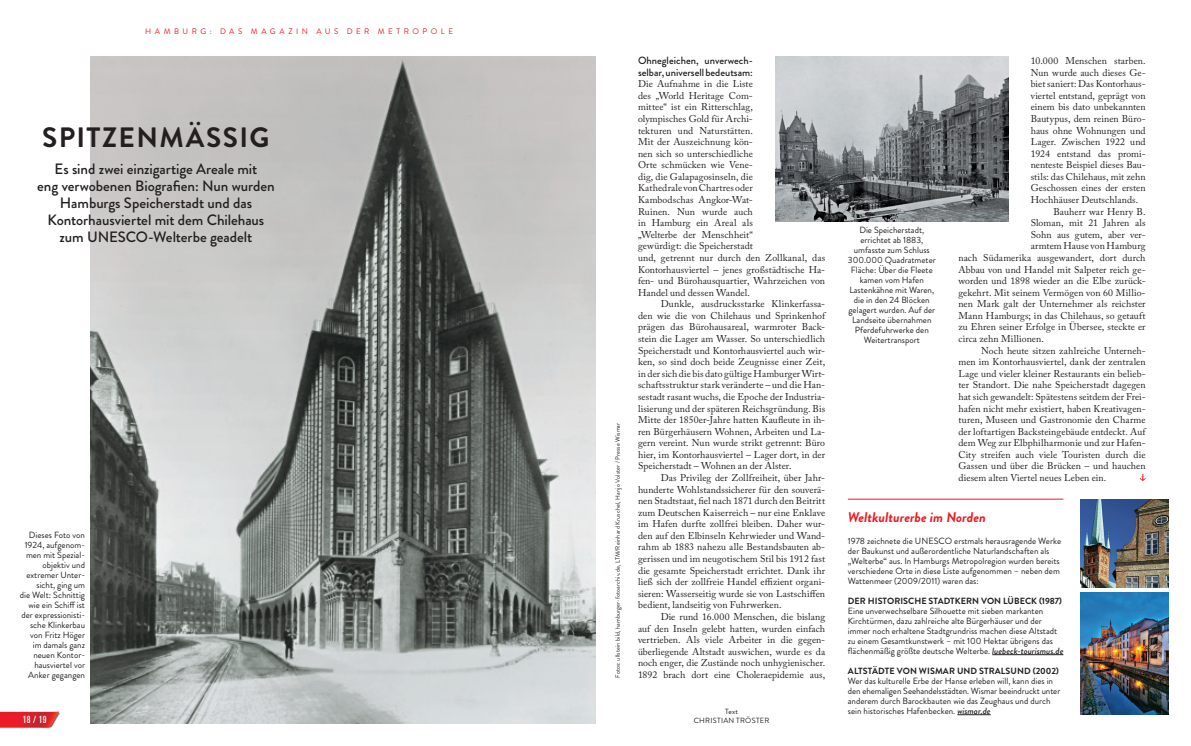
<style>
.page{position:relative;width:1191px;height:746px;background:#fff}
.page>*{position:absolute;margin:0;border:0;box-sizing:border-box;transform-origin:0 0}
.t1{font:700 28px "Brandon Grotesque";letter-spacing:.05em;color:#231f20}
.t2{font:500 15px/17px "Brandon Grotesque";letter-spacing:-.005em;color:#231f20;text-align:center}
.t3{font:italic 700 14px "Brandon Grotesque";color:#ee1d23}
.t4{font:500 10.5px/11.6px "Brandon Grotesque";color:#231f20}
.t5{font:ultra-condensed 10px "Univers LT";color:#fff}
.t6{font:9.8px/11.6px "Adobe Caslon Pro";letter-spacing:.005em;color:#231f20;text-align:justify}
.t7{font:9px/10px "Brandon Grotesque";color:#231f20}
.t8{font:700 9px "Brandon Grotesque";letter-spacing:.005em;color:#231f20}
.t9{font:8px "Brandon Grotesque";letter-spacing:.43em;color:#ee1d23}
.t10{font:7.5px "Brandon Grotesque";letter-spacing:.03em;color:#231f20}
.t11{font:6.2px "Brandon Grotesque";letter-spacing:.02em;color:#231f20}
.s1{font-weight:500;font-style:italic}
</style>
<div class="page">
<img style="left:91px;top:57px;width:504px;height:666px">
<img style="left:775px;top:57px;width:233px;height:164px">
<img style="left:1080px;top:499px;width:88px;height:88px">
<img style="left:1080px;top:592px;width:88px;height:122px">
<svg style="left:1139px;top:473px;width:6px;height:8px"></svg>
<hr style="left:848px;top:498px;width:215px;height:1px;background:#ee1d23">
<hr style="left:992px;top:654px;width:71px;height:1px;background:#231f20">
<hr style="left:957px;top:714px;width:33px;height:1px;background:#231f20">
<img style="left:0;top:711px;width:61px;height:18px">
<p class="t9" style="left:145px;top:26px;width:309px">HAMBURG: DAS MAGAZIN AUS DER METROPOLE</p>
<h1 class="t1" style="left:42px;top:118px;width:229px">SPITZENMÄSSIG</h1>
<h2 class="t2" style="left:37px;top:160px;width:239px">Es sind zwei einzigartige Areale mit<br>eng verwobenen Biografien: Nun wurden Hamburgs Speicherstadt und das Kontorhausviertel mit dem Chilehaus zum UNESCO-Welterbe geadelt</h2>
<p class="t7" style="left:20px;top:530px;width:67px;text-align:right">Dieses Foto von<br>1924, aufgenom&shy;men mit Spezial&shy;objektiv und extremer Unter&shy;sicht, ging um<br>die Welt: Schnittig wie ein Schiff ist der expressionisti&shy;sche Klinkerbau von Fritz Höger im damals ganz neuen Kontor&shy;hausviertel vor<br>Anker gegangen</p>
<p class="t11" style="left:613px;top:677px;width:257px;rotate:-90deg">Fotos: ullstein bild, hamburger-fotoarchiv.de, LTM/Reinhard Kruschel, Hanjo Volster / Presse Wismar</p>
<p class="t4" style="left:638px;top:55px;width:116px">Ohnegleichen, unverwech&shy;selbar, universell bedeutsam:</p>
<p class="t6" style="left:638px;top:78px;width:189px;text-align:left">Die Aufnahme in die Liste<br>des „World Heritage Com-<br>mittee“ ist ein Ritterschlag,<br>olympisches Gold für Archi-<br>tekturen und Naturstätten.<br>Mit der Auszeichnung kön-<br>nen sich so unterschiedliche<br>Orte schmücken wie Vene-<br>dig, die Galapagosinseln, die<br>Kathedrale von Chartres oder<br>Kambodschas Angkor-Wat-<br>Ruinen. Nun wurde auch<br>in Hamburg ein Areal als<br>„Welterbe der Menschheit“<br>gewürdigt: die Speicherstadt<br>und, getrennt nur durch den Zollkanal, das<br>Kontorhausviertel – jenes großstädtische Ha&shy;fen- und Bürohausquartier, Wahrzeichen von<br>Handel und dessen Wandel.</p>
<p class="t6" style="left:638px;top:298px;width:189px;text-indent:23px">Dunkle, ausdrucksstarke Klinkerfassa&shy;den wie die von Chilehaus und Sprinkenhof prägen das Bürohausareal, warmroter Back&shy;stein die Lager am Wasser. So unterschiedlich Speicherstadt und Kontorhausviertel auch wir&shy;ken, so sind doch beide Zeugnisse einer Zeit, in der sich die bis dato gültige Hamburger Wirt&shy;schaftsstruktur stark veränderte – und die Han&shy;sestadt rasant wuchs, die Epoche der Industria&shy;lisierung und der späteren Reichsgründung. Bis Mitte der 1850er-Jahre hatten Kaufleute in ih&shy;ren Bürgerhäusern Wohnen, Arbeiten und La&shy;gern vereint. Nun wurde strikt getrennt: Büro hier, im Kontorhausviertel – Lager dort, in der Speicherstadt – Wohnen an der Alster.</p>
<p class="t6" style="left:638px;top:472px;width:189px;text-indent:23px">Das Privileg der Zollfreiheit, über Jahr&shy;hunderte Wohlstandssicherer für den souverä&shy;nen Stadtstaat, fiel nach 1871 durch den Beitritt zum Deutschen Kaiserreich – nur eine Enklave im Hafen durfte zollfrei bleiben. Daher wur&shy;den auf den Elbinseln Kehrwieder und Wand&shy;rahm ab 1883 nahezu alle Bestandsbauten ab&shy;gerissen und im neugotischem Stil bis 1912 fast die gesamte Speicherstadt errichtet. Dank ihr ließ sich der zollfreie Handel effizient organi&shy;sieren: Wasserseitig wurde sie von Lastschiffen bedient, landseitig von Fuhrwerken.</p>
<p class="t6" style="left:638px;top:610px;width:189px;text-indent:23px">Die rund 16.000 Menschen, die bislang auf den Inseln gelebt hatten, wurden einfach vertrieben. Als viele Arbeiter in die gegen&shy;überliegende Altstadt auswichen, wurde es da noch enger, die Zustände noch unhygienischer.<br>1892 brach dort eine Choleraepidemie aus,</p>
<p class="t6" style="left:1030px;top:55px;width:116px">10.000 Menschen starben.</p>
<p class="t6" style="left:1030px;top:66px;width:116px">Nun wurde auch dieses Ge-</p>
<p class="t6" style="left:1030px;top:78px;width:115px">biet saniert: Das Kontorhaus-</p>
<p class="t6" style="left:1030px;top:90px;width:116px">viertel entstand, geprägt von</p>
<p class="t6" style="left:1030px;top:101px;width:116px">einem bis dato unbekannten</p>
<p class="t6" style="left:1030px;top:113px;width:115px">Bautypus, dem reinen Büro-</p>
<p class="t6" style="left:1030px;top:124px;width:116px">haus ohne Wohnungen und</p>
<p class="t6" style="left:1030px;top:136px;width:116px">Lager. Zwischen 1922 und</p>
<p class="t6" style="left:1030px;top:147px;width:116px">1924 entstand das promi-</p>
<p class="t6" style="left:1030px;top:159px;width:116px">nenteste Beispiel dieses Bau-</p>
<p class="t6" style="left:1030px;top:171px;width:116px">stils: das Chilehaus, mit zehn</p>
<p class="t6" style="left:1030px;top:182px;width:116px">Geschossen eines der ersten</p>
<p class="t6" style="left:1030px;top:194px;width:109px">Hochhäuser Deutschlands.</p>
<p class="t6" style="left:1053px;top:205px;width:94px">Bauherr war Henry B.</p>
<p class="t6" style="left:1030px;top:217px;width:116px">Sloman, mit 21 Jahren als</p>
<p class="t6" style="left:1030px;top:228px;width:116px">Sohn aus gutem, aber ver-</p>
<p class="t6" style="left:1030px;top:240px;width:116px">armtem Hause von Hamburg</p>
<p class="t6" style="left:958px;top:252px;width:189px">nach Südamerika ausgewandert, dort durch</p>
<p class="t6" style="left:958px;top:263px;width:189px">Abbau von und Handel mit Salpeter reich ge-</p>
<p class="t6" style="left:958px;top:275px;width:189px">worden und 1898 wieder an die Elbe zurück-</p>
<p class="t6" style="left:958px;top:286px;width:188px">gekehrt. Mit seinem Vermögen von 60 Millio-</p>
<p class="t6" style="left:958px;top:298px;width:189px">nen Mark galt der Unternehmer als reichster</p>
<p class="t6" style="left:958px;top:309px;width:189px">Mann Hamburgs; in das Chilehaus, so getauft</p>
<p class="t6" style="left:958px;top:321px;width:189px">zu Ehren seiner Erfolge in Übersee, steckte er</p>
<p class="t6" style="left:958px;top:333px;width:87px">circa zehn Millionen.</p>
<p class="t6" style="left:981px;top:344px;width:166px">Noch heute sitzen zahlreiche Unterneh-</p>
<p class="t6" style="left:958px;top:356px;width:189px">men im Kontorhausviertel, dank der zentralen</p>
<p class="t6" style="left:958px;top:367px;width:189px">Lage und vieler kleiner Restaurants ein belieb-</p>
<p class="t6" style="left:958px;top:379px;width:189px">ter Standort. Die nahe Speicherstadt dagegen</p>
<p class="t6" style="left:958px;top:390px;width:189px">hat sich gewandelt: Spätestens seitdem der Frei-</p>
<p class="t6" style="left:958px;top:402px;width:189px">hafen nicht mehr existiert, haben Kreativagen-</p>
<p class="t6" style="left:958px;top:414px;width:189px">turen, Museen und Gastronomie den Charme</p>
<p class="t6" style="left:958px;top:425px;width:189px">der loftartigen Backsteingebäude entdeckt. Auf</p>
<p class="t6" style="left:958px;top:437px;width:189px">dem Weg zur Elbphilharmonie und zur Hafen-</p>
<p class="t6" style="left:958px;top:448px;width:189px">City streifen auch viele Touristen durch die</p>
<p class="t6" style="left:958px;top:460px;width:189px">Gassen und über die Brücken – und hauchen</p>
<p class="t6" style="left:958px;top:472px;width:149px">diesem alten Viertel neues Leben ein.</p>
<h3 class="t3" style="left:848px;top:507px;width:139px">Weltkulturerbe im Norden</h3>
<p class="t7" style="left:848px;top:535px;width:215px">1978 zeichnete die UNESCO erstmals herausragende Werke der Baukunst und außerordentliche Naturlandschaften als „Welterbe“ aus. In Hamburgs Metropolregion wurden bereits verschiedene Orte in diese Liste aufgenommen – neben dem Wattenmeer (2009/2011) waren das:</p>
<p class="t8" style="left:848px;top:594px;width:215px">DER HISTORISCHE STADTKERN VON LÜBECK (1987)</p>
<p class="t7" style="left:848px;top:605px;width:217px">Eine unverwechselbare Silhouette mit sieben markanten Kirchtürmen, dazu zahlreiche alte Bürgerhäuser und der immer noch erhaltene Stadtgrundriss machen diese Altstadt zu einem Gesamtkunstwerk – mit 100 Hektar übrigens das flächenmäßig größte deutsche Welterbe. <span class="s1">luebeck-tourismus.de</span></p>
<p class="t8" style="left:848px;top:664px;width:213px">ALTSTÄDTE VON WISMAR UND STRALSUND (2002)</p>
<p class="t7" style="left:848px;top:675px;width:214px">Wer das kulturelle Erbe der Hanse erleben will, kann dies in den ehemaligen Seehandelsstädten. Wismar beeindruckt unter anderem durch Barockbauten wie das Zeughaus und durch</p>
<p class="t7" style="left:848px;top:225px;width:89px;text-align:center">Die Speicherstadt, errichtet ab 1883, umfasste zum Schluss<br>300.000 Quadratmeter<br>Fläche: Über die Fleete kamen vom Hafen<br>Lastenkähne mit Waren, die in den 24 Blöcken gelagert wurden. Auf der<br>Landseite übernahmen<br>Pferdefuhrwerke den<br>Weitertransport</p>
<p class="t10" style="left:725px;top:706px;width:14px">Text</p>
<p class="t7" style="left:848px;top:705px;width:144px">sein historisches Hafenbecken. <span class="s1">wismar.de</span></p>
<p class="t5" style="left:23px;top:714px;width:25px">18 / 19</p>
<p class="t10" style="left:694px;top:715px;width:77px">CHRISTIAN TRÖSTER</p>
</div>
